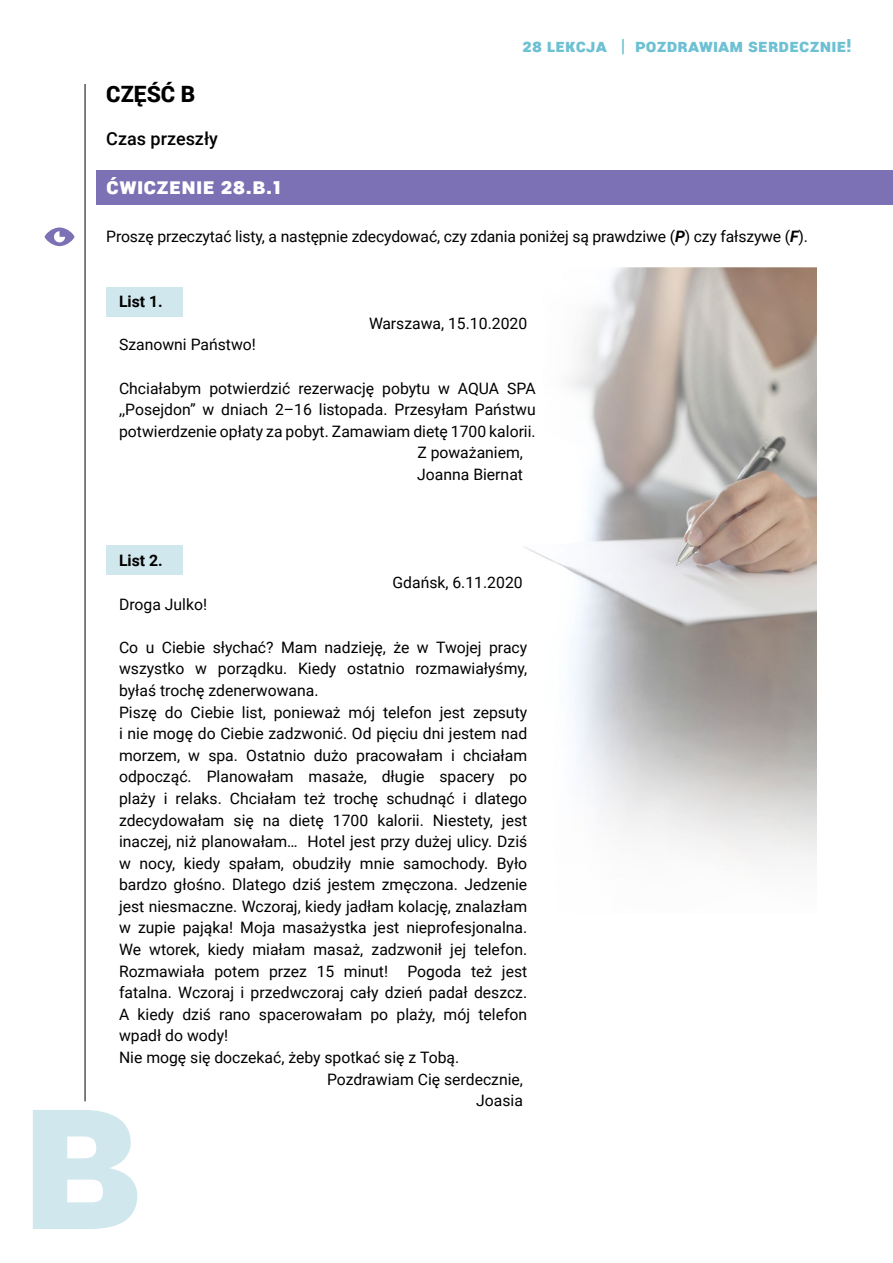
<style>
.page{position:relative;width:893px;height:1263px;background:#fff}
.page>*{position:absolute;margin:0;border:0;box-sizing:border-box;transform-origin:0 0}
.t1{font:900 22.5px "Roboto";letter-spacing:.01em;color:#fff}
.t2{font:900 22.5px "Roboto";color:#000}
.t3{font:900 18px "Roboto";letter-spacing:.01em;color:#6ec0d3}
.t4{font:500 18px "Roboto";color:#000}
.t5{font:15.75px "Roboto";color:#000}
.t6{font:700 15.75px "Roboto";color:#000}
.s1{font-weight:700;font-style:italic}
</style>
<div class="page">
<svg style="left:33px;top:1110px;width:104px;height:119px"></svg>
<img style="left:525px;top:267px;width:291px;height:596px">
<div style="left:106px;top:287px;width:77px;height:30px;background:#d0e7ed"></div>
<div style="left:106px;top:545px;width:77px;height:30px;background:#d0e7ed"></div>
<div style="left:97px;top:170px;width:796px;height:34px;background:#7c71b4"></div>
<hr style="left:85px;top:84px;width:1px;height:1017px;background:#000">
<svg style="left:45px;top:227px;width:29px;height:19px"></svg>
<p class="t3" style="left:522px;top:33px;width:331px">28 LEKCJA | pozdrawiam serdecznie!</p>
<h1 class="t2" style="left:106px;top:78px;width:91px">Część B</h1>
<p class="t4" style="left:106px;top:126px;width:113px">Czas przeszły</p>
<h1 class="t1" style="left:106px;top:170px;width:176px">ćwiczenie 28.B.1</h1>
<p class="t5" style="left:106px;top:226px;width:703px">Proszę przeczytać listy, a następnie zdecydować, czy zdania poniżej są prawdziwe (<span class="s1">P</span>) czy fałszywe (<span class="s1">F</span>).</p>
<p class="t6" style="left:119px;top:290px;width:45px">List 1.</p>
<p class="t5" style="left:369px;top:312px;width:160px">Warszawa, 15.10.2020</p>
<p class="t5" style="left:119px;top:334px;width:138px">Szanowni Państwo!</p>
<p class="t5" style="left:119px;top:377px;width:418px">Chciałabym potwierdzić rezerwację pobytu w AQUA SPA</p>
<p class="t5" style="left:119px;top:398px;width:418px">,,Posejdon” w dniach 2–16 listopada. Przesyłam Państwu</p>
<p class="t5" style="left:119px;top:420px;width:418px">potwierdzenie opłaty za pobyt. Zamawiam dietę 1700 kalorii.</p>
<p class="t5" style="left:417px;top:442px;width:107px">Z poważaniem,</p>
<p class="t5" style="left:417px;top:463px;width:107px">Joanna Biernat</p>
<p class="t6" style="left:119px;top:550px;width:45px">List 2.</p>
<p class="t5" style="left:392px;top:571px;width:132px">Gdańsk, 6.11.2020</p>
<p class="t5" style="left:119px;top:593px;width:90px">Droga Julko!</p>
<p class="t5" style="left:119px;top:636px;width:410px">Co u Ciebie słychać? Mam nadzieję, że w Twojej pracy</p>
<p class="t5" style="left:119px;top:658px;width:410px">wszystko w porządku. Kiedy ostatnio rozmawiałyśmy,</p>
<p class="t5" style="left:119px;top:679px;width:201px">byłaś trochę zdenerwowana.</p>
<p class="t5" style="left:119px;top:701px;width:410px">Piszę do Ciebie list, ponieważ mój telefon jest zepsuty</p>
<p class="t5" style="left:119px;top:722px;width:410px">i nie mogę do Ciebie zadzwonić. Od pięciu dni jestem nad</p>
<p class="t5" style="left:119px;top:744px;width:410px">morzem, w spa. Ostatnio dużo pracowałam i chciałam</p>
<p class="t5" style="left:119px;top:766px;width:410px">odpocząć. Planowałam masaże, długie spacery po</p>
<p class="t5" style="left:119px;top:787px;width:410px">plaży i relaks. Chciałam też trochę schudnąć i dlatego</p>
<p class="t5" style="left:119px;top:809px;width:410px">zdecydowałam się na dietę 1700 kalorii. Niestety, jest</p>
<p class="t5" style="left:119px;top:830px;width:410px">inaczej, niż planowałam… Hotel jest przy dużej ulicy. Dziś</p>
<p class="t5" style="left:119px;top:852px;width:410px">w nocy, kiedy spałam, obudziły mnie samochody. Było</p>
<p class="t5" style="left:119px;top:874px;width:410px">bardzo głośno. Dlatego dziś jestem zmęczona. Jedzenie</p>
<p class="t5" style="left:119px;top:895px;width:410px">jest niesmaczne. Wczoraj, kiedy jadłam kolację, znalazłam</p>
<p class="t5" style="left:119px;top:917px;width:410px">w zupie pająka! Moja masażystka jest nieprofesjonalna.</p>
<p class="t5" style="left:119px;top:938px;width:410px">We wtorek, kiedy miałam masaż, zadzwonił jej telefon.</p>
<p class="t5" style="left:119px;top:960px;width:410px">Rozmawiała potem przez 15 minut! Pogoda też jest</p>
<p class="t5" style="left:119px;top:982px;width:410px">fatalna. Wczoraj i przedwczoraj cały dzień padał deszcz.</p>
<p class="t5" style="left:119px;top:1003px;width:410px">A kiedy dziś rano spacerowałam po plaży, mój telefon</p>
<p class="t5" style="left:119px;top:1025px;width:111px">wpadł do wody!</p>
<p class="t5" style="left:119px;top:1046px;width:342px">Nie mogę się doczekać, żeby spotkać się z Tobą.</p>
<p class="t5" style="left:327px;top:1068px;width:197px">Pozdrawiam Cię serdecznie,</p>
<p class="t5" style="left:476px;top:1089px;width:48px">Joasia</p>
</div>
